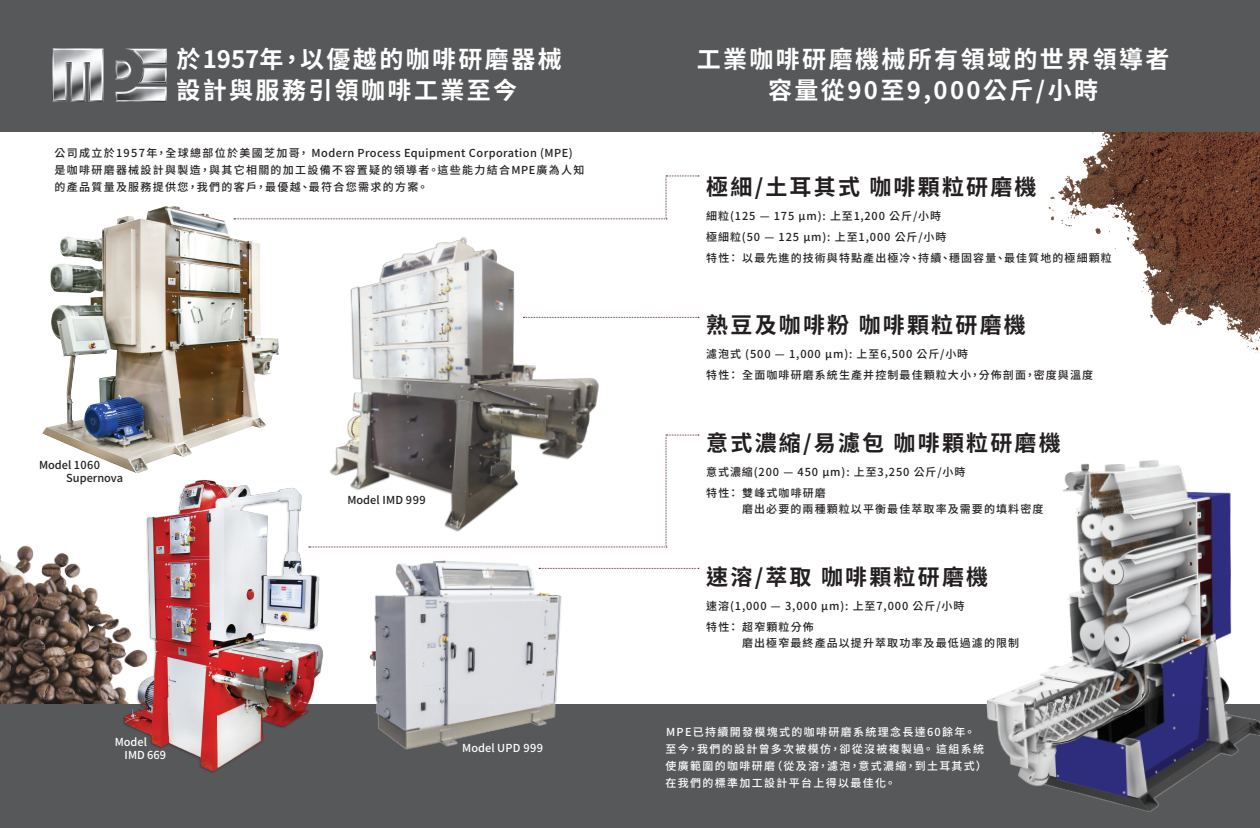
<style>
.page{position:relative;width:1260px;height:828px;background:#fff}
.page>*{position:absolute;margin:0;border:0;box-sizing:border-box;transform-origin:0 0}
.t1{font:700 24px/31px "Noto Sans CJ Ktc";letter-spacing:.1em;color:#fff}
.t2{font:700 22px "Noto Sans CJ Ktc";letter-spacing:.1em;color:#231f20}
.t3{font:500 11px/21px "Noto Sans CJ Ktc";letter-spacing:.1em;color:#231f20}
.t4{font:500 11px/17px "Noto Sans CJ Ktc";letter-spacing:.12em;color:#231f20}
.t5{font:500 11px/17px "Noto Sans CJ Ktc";letter-spacing:.12em;color:#fff}
.t6{font:500 11px/21px "Noto Sans CJ Ktc";letter-spacing:.08em;color:#231f20}
.t7{font:500 11px/13.2px "Noto Sans CJ Ktc";color:#231f20}
.t8{font:500 11px "Noto Sans CJ Ktc";letter-spacing:.01em;color:#231f20}
.t9{font:500 11px/13.2px "Noto Sans CJ Ktc";color:#fff}
.t10{font:500 11px "Noto Sans CJ Ktc";letter-spacing:.01em;color:#fff}
</style>
<div class="page">
<img style="left:0;top:545px;width:117px;height:160px">
<div style="left:0;top:705px;width:1260px;height:123px;background:#57585a"></div>
<img style="left:1048px;top:132px;width:212px;height:221px">
<div style="left:0;top:0;width:1260px;height:132px;background:#57585a"></div>
<img style="left:52px;top:49px;width:115px;height:52px">
<img style="left:368px;top:560px;width:196px;height:190px">
<img style="left:42px;top:206px;width:237px;height:263px">
<img style="left:117px;top:469px;width:215px;height:303px">
<img style="left:347px;top:237px;width:257px;height:198px">
<img style="left:979px;top:460px;width:281px;height:352px">
<svg style="left:523px;top:317px;width:176px;height:1px"></svg>
<svg style="left:539px;top:568px;width:160px;height:1px"></svg>
<svg style="left:309px;top:435px;width:390px;height:113px"></svg>
<svg style="left:234px;top:176px;width:465px;height:44px"></svg>
<h1 class="t1" style="left:176px;top:44px;width:387px">於1957年，以優越的咖啡研磨器械設計與服務引領咖啡工業至今</h1>
<p class="t4" style="left:54px;top:145px;width:531px">公司成立於1957年，全球總部位於美國芝加哥， Modern Process Equipment Corporation (MPE)是咖啡研磨器械設計與製造，與其它相關的加工設備不容置疑的領導者。這些能力結合MPE廣為人知的產品質量及服務提供您，我們的客戶，最優越、最符合您需求的方案。</p>
<p class="t7" style="left:66px;top:459px;width:58px;text-indent:-27px">Model 1060<br>Supernova</p>
<p class="t8" style="left:347px;top:494px;width:80px">Model IMD 999</p>
<p class="t9" style="left:125px;top:736px;width:43px;text-indent:-10px">Model<br>IMD 669</p>
<p class="t10" style="left:462px;top:741px;width:82px">Model UPD 999</p>
<h1 class="t1" style="left:697px;top:44px;width:474px;text-align:center">工業咖啡研磨機械所有領域的世界領導者容量從90至9,000公斤/小時</h1>
<h2 class="t2" style="left:706px;top:174px;width:332px">極細/土耳其式 咖啡顆粒研磨機</h2>
<p class="t3" style="left:706px;top:205px;width:407px">細粒(125 — 175 μm): 上至1,200 公斤/小時<br>極細粒(50 — 125 μm): 上至1,000 公斤/小時<br>特性： 以最先進的技術與特點產出極冷、持續、穩固容量、最佳質地的極細顆粒</p>
<h2 class="t2" style="left:706px;top:313px;width:321px">熟豆及咖啡粉 咖啡顆粒研磨機</h2>
<p class="t3" style="left:706px;top:344px;width:388px">濾泡式 (500 — 1,000 μm): 上至6,500 公斤/小時<br>特性： 全面咖啡研磨系統生產并控制最佳顆粒大小，分佈剖面，密度與溫度</p>
<h2 class="t2" style="left:706px;top:431px;width:356px">意式濃縮/易濾包 咖啡顆粒研磨機</h2>
<p class="t6" style="left:706px;top:462px;width:261px">意式濃縮(200 — 450 μm): 上至3,250 公斤/小時特性： 雙峰式咖啡研磨</p>
<p class="t3" style="left:742px;top:499px;width:303px">磨出必要的兩種顆粒以平衡最佳萃取率及需要的填料密度</p>
<h2 class="t2" style="left:706px;top:565px;width:283px">速溶/萃取 咖啡顆粒研磨機</h2>
<p class="t6" style="left:706px;top:596px;width:260px">速溶(1,000 — 3,000 μm): 上至7,000 公斤/小時特性： 超窄顆粒分佈</p>
<p class="t3" style="left:742px;top:633px;width:279px">磨出極窄最終產品以提升萃取功率及最低過濾的限制</p>
<p class="t5" style="left:666px;top:724px;width:323px">MPE已持續開發模塊式的咖啡研磨系統理念長達60餘年。至今，我們的設計曾多次被模仿，卻從沒被複製過。 這組系統使廣範圍的咖啡研磨（從及溶，濾泡，意式濃縮，到土耳其式）在我們的標準加工設計平台上得以最佳化。</p>
</div>
